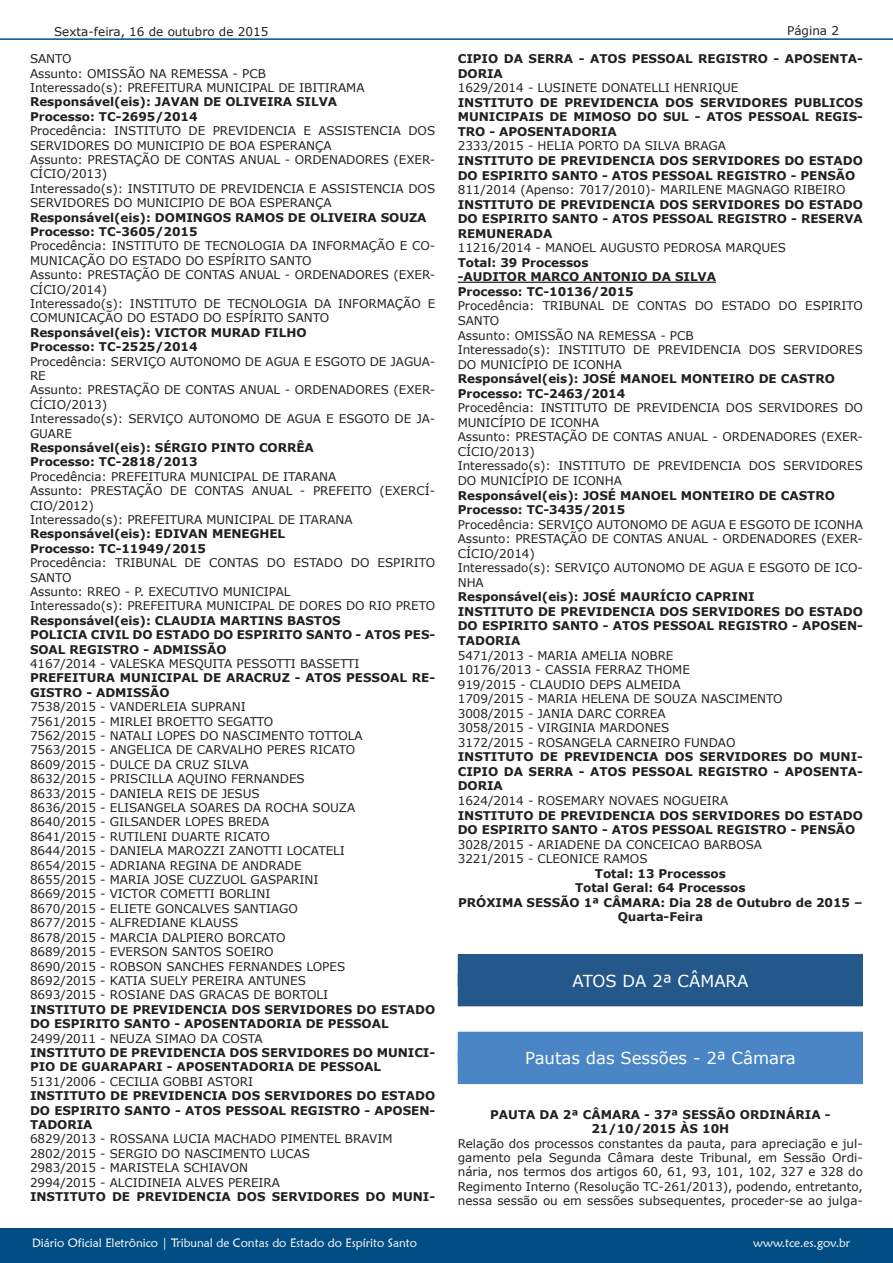
<style>
.page{position:relative;width:893px;height:1263px;background:#fff}
.page>*{position:absolute;margin:0;border:0;box-sizing:border-box;transform-origin:0 0}
.t1{font:16.5px "Verdana";color:#fff}
.t2{font:12px/14.4px "Verdana";letter-spacing:-.005em;color:#231f20}
.t3{font:700 12px/14.5px "Verdana";letter-spacing:-.005em;color:#231f20}
.t4{font:12px "Maiandra GD";color:#fff}
.s1{color:#24578a}
.s2{color:#4a86c5}
</style>
<div class="page">
<div style="left:0;top:1229px;width:893px;height:34px;background:#024e84"></div>
<hr style="left:0;top:38px;width:893px;height:2px;background:#024e84">
<hr style="left:458px;top:282px;width:258px;height:1px;background:#231f20">
<div style="left:458px;top:954px;width:405px;height:32px;background:#24578a"></div>
<div style="left:458px;top:974px;width:405px;height:32px;background:#24578a"></div>
<div style="left:458px;top:1032px;width:405px;height:32px;background:#4a86c5"></div>
<div style="left:458px;top:1051px;width:405px;height:33px;background:#4a86c5"></div>
<p class="t2" style="left:54px;top:24px;width:216px">Sexta-feira, 16 de outubro de 2015</p>
<p class="t2" style="left:30px;top:51px;width:336px">SANTO<br>Assunto: OMISSÃO NA REMESSA - PCB<br>Interessado(s): PREFEITURA MUNICIPAL DE IBITIRAMA</p>
<p class="t3" style="left:30px;top:95px;width:309px">Responsável(eis): JAVAN DE OLIVEIRA SILVA<br>Processo: TC-2695/2014</p>
<p class="t2" style="left:30px;top:123px;width:407px">Procedência: INSTITUTO DE PREVIDENCIA E ASSISTENCIA DOS SERVIDORES DO MUNICIPIO DE BOA ESPERANÇA<br>Assunto: PRESTAÇÃO DE CONTAS ANUAL - ORDENADORES (EXER-CÍCIO/2013)<br>Interessado(s): INSTITUTO DE PREVIDENCIA E ASSISTENCIA DOS SERVIDORES DO MUNICIPIO DE BOA ESPERANÇA</p>
<p class="t3" style="left:30px;top:210px;width:398px">Responsável(eis): DOMINGOS RAMOS DE OLIVEIRA SOUZA<br>Processo: TC-3605/2015</p>
<p class="t2" style="left:30px;top:239px;width:407px">Procedência: INSTITUTO DE TECNOLOGIA DA INFORMAÇÃO E CO-MUNICAÇÃO DO ESTADO DO ESPÍRITO SANTO<br>Assunto: PRESTAÇÃO DE CONTAS ANUAL - ORDENADORES (EXER-CÍCIO/2014)<br>Interessado(s): INSTITUTO DE TECNOLOGIA DA INFORMAÇÃO E COMUNICAÇÃO DO ESTADO DO ESPÍRITO SANTO</p>
<p class="t3" style="left:30px;top:325px;width:278px">Responsável(eis): VICTOR MURAD FILHO<br>Processo: TC-2525/2014</p>
<p class="t2" style="left:30px;top:354px;width:407px">Procedência: SERVIÇO AUTONOMO DE AGUA E ESGOTO DE JAGUA-<br>RE<br>Assunto: PRESTAÇÃO DE CONTAS ANUAL - ORDENADORES (EXER-<br>CÍCIO/2013)<br>Interessado(s): SERVIÇO AUTONOMO DE AGUA E ESGOTO DE JA-<br>GUARE</p>
<p class="t3" style="left:30px;top:440px;width:285px">Responsável(eis): SÉRGIO PINTO CORRÊA<br>Processo: TC-2818/2013</p>
<p class="t2" style="left:30px;top:469px;width:407px">Procedência: PREFEITURA MUNICIPAL DE ITARANA<br>Assunto: PRESTAÇÃO DE CONTAS ANUAL - PREFEITO (EXERCÍ-CIO/2012)<br>Interessado(s): PREFEITURA MUNICIPAL DE ITARANA</p>
<p class="t3" style="left:30px;top:527px;width:257px">Responsável(eis): EDIVAN MENEGHEL<br>Processo: TC-11949/2015</p>
<p class="t2" style="left:30px;top:555px;width:407px">Procedência: TRIBUNAL DE CONTAS DO ESTADO DO ESPIRITO SANTO<br>Assunto: RREO - P. EXECUTIVO MUNICIPAL<br>Interessado(s): PREFEITURA MUNICIPAL DE DORES DO RIO PRETO</p>
<p class="t3" style="left:30px;top:613px;width:407px">Responsável(eis): CLAUDIA MARTINS BASTOS<br>POLICIA CIVIL DO ESTADO DO ESPIRITO SANTO - ATOS PES-<br>SOAL REGISTRO - ADMISSÃO</p>
<p class="t2" style="left:30px;top:656px;width:331px">4167/2014 - VALESKA MESQUITA PESSOTTI BASSETTI</p>
<p class="t3" style="left:30px;top:671px;width:407px">PREFEITURA MUNICIPAL DE ARACRUZ - ATOS PESSOAL RE-<br>GISTRO - ADMISSÃO</p>
<p class="t2" style="left:30px;top:699px;width:334px">7538/2015 - VANDERLEIA SUPRANI<br>7561/2015 - MIRLEI BROETTO SEGATTO<br>7562/2015 - NATALI LOPES DO NASCIMENTO TOTTOLA 7563/2015 - ANGELICA DE CARVALHO PERES RICATO 8609/2015 - DULCE DA CRUZ SILVA<br>8632/2015 - PRISCILLA AQUINO FERNANDES 8633/2015 - DANIELA REIS DE JESUS<br>8636/2015 - ELISANGELA SOARES DA ROCHA SOUZA 8640/2015 - GILSANDER LOPES BREDA<br>8641/2015 - RUTILENI DUARTE RICATO<br>8644/2015 - DANIELA MAROZZI ZANOTTI LOCATELI 8654/2015 - ADRIANA REGINA DE ANDRADE 8655/2015 - MARIA JOSE CUZZUOL GASPARINI 8669/2015 - VICTOR COMETTI BORLINI<br>8670/2015 - ELIETE GONCALVES SANTIAGO 8677/2015 - ALFREDIANE KLAUSS<br>8678/2015 - MARCIA DALPIERO BORCATO<br>8689/2015 - EVERSON SANTOS SOEIRO<br>8690/2015 - ROBSON SANCHES FERNANDES LOPES 8692/2015 - KATIA SUELY PEREIRA ANTUNES 8693/2015 - ROSIANE DAS GRACAS DE BORTOLI</p>
<p class="t3" style="left:30px;top:1002px;width:407px">INSTITUTO DE PREVIDENCIA DOS SERVIDORES DO ESTADO<br>DO ESPIRITO SANTO - APOSENTADORIA DE PESSOAL</p>
<p class="t2" style="left:30px;top:1031px;width:234px">2499/2011 - NEUZA SIMAO DA COSTA</p>
<p class="t3" style="left:30px;top:1045px;width:407px">INSTITUTO DE PREVIDENCIA DOS SERVIDORES DO MUNICI-<br>PIO DE GUARAPARI - APOSENTADORIA DE PESSOAL</p>
<p class="t2" style="left:30px;top:1074px;width:225px">5131/2006 - CECILIA GOBBI ASTORI</p>
<p class="t3" style="left:30px;top:1088px;width:407px;text-align:justify">INSTITUTO DE PREVIDENCIA DOS SERVIDORES DO ESTADO DO ESPIRITO SANTO - ATOS PESSOAL REGISTRO - APOSEN-TADORIA</p>
<p class="t2" style="left:30px;top:1131px;width:364px">6829/2013 - ROSSANA LUCIA MACHADO PIMENTEL BRAVIM 2802/2015 - SERGIO DO NASCIMENTO LUCAS<br>2983/2015 - MARISTELA SCHIAVON<br>2994/2015 - ALCIDINEIA ALVES PEREIRA</p>
<p class="t3" style="left:30px;top:1189px;width:407px">INSTITUTO DE PREVIDENCIA DOS SERVIDORES DO MUNI-</p>
<p class="t2" style="left:787px;top:23px;width:53px">Página 2</p>
<p class="t3" style="left:458px;top:51px;width:407px">CIPIO DA SERRA - ATOS PESSOAL REGISTRO - APOSENTA-<br>DORIA</p>
<p class="t2" style="left:458px;top:81px;width:282px">1629/2014 - LUSINETE DONATELLI HENRIQUE</p>
<p class="t3" style="left:458px;top:95px;width:407px;text-align:justify">INSTITUTO DE PREVIDENCIA DOS SERVIDORES PUBLICOS MUNICIPAIS DE MIMOSO DO SUL - ATOS PESSOAL REGIS-TRO - APOSENTADORIA</p>
<p class="t2" style="left:458px;top:139px;width:270px">2333/2015 - HELIA PORTO DA SILVA BRAGA</p>
<p class="t3" style="left:458px;top:153px;width:407px">INSTITUTO DE PREVIDENCIA DOS SERVIDORES DO ESTADO<br>DO ESPIRITO SANTO - ATOS PESSOAL REGISTRO - PENSÃO</p>
<p class="t2" style="left:458px;top:182px;width:389px">811/2014 (Apenso: 7017/2010)- MARILENE MAGNAGO RIBEIRO</p>
<p class="t3" style="left:458px;top:197px;width:407px;text-align:justify">INSTITUTO DE PREVIDENCIA DOS SERVIDORES DO ESTADO DO ESPIRITO SANTO - ATOS PESSOAL REGISTRO - RESERVA REMUNERADA</p>
<p class="t2" style="left:458px;top:241px;width:330px">11216/2014 - MANOEL AUGUSTO PEDROSA MARQUES</p>
<p class="t3" style="left:458px;top:255px;width:260px">Total: 39 Processos<br>-AUDITOR MARCO ANTONIO DA SILVA<br>Processo: TC-10136/2015</p>
<p class="t2" style="left:458px;top:299px;width:407px">Procedência: TRIBUNAL DE CONTAS DO ESTADO DO ESPIRITO SANTO<br>Assunto: OMISSÃO NA REMESSA - PCB<br>Interessado(s): INSTITUTO DE PREVIDENCIA DOS SERVIDORES DO MUNICÍPIO DE ICONHA</p>
<p class="t3" style="left:458px;top:371px;width:379px">Responsável(eis): JOSÉ MANOEL MONTEIRO DE CASTRO<br>Processo: TC-2463/2014</p>
<p class="t2" style="left:458px;top:400px;width:407px">Procedência: INSTITUTO DE PREVIDENCIA DOS SERVIDORES DO MUNICÍPIO DE ICONHA<br>Assunto: PRESTAÇÃO DE CONTAS ANUAL - ORDENADORES (EXER-CÍCIO/2013)<br>Interessado(s): INSTITUTO DE PREVIDENCIA DOS SERVIDORES DO MUNICÍPIO DE ICONHA</p>
<p class="t3" style="left:458px;top:488px;width:379px">Responsável(eis): JOSÉ MANOEL MONTEIRO DE CASTRO<br>Processo: TC-3435/2015</p>
<p class="t2" style="left:458px;top:517px;width:407px">Procedência: SERVIÇO AUTONOMO DE AGUA E ESGOTO DE ICONHA Assunto: PRESTAÇÃO DE CONTAS ANUAL - ORDENADORES (EXER-CÍCIO/2014)<br>Interessado(s): SERVIÇO AUTONOMO DE AGUA E ESGOTO DE ICO-NHA</p>
<p class="t3" style="left:458px;top:589px;width:407px">Responsável(eis): JOSÉ MAURÍCIO CAPRINI<br>INSTITUTO DE PREVIDENCIA DOS SERVIDORES DO ESTADO DO ESPIRITO SANTO - ATOS PESSOAL REGISTRO - APOSEN-TADORIA</p>
<p class="t2" style="left:458px;top:648px;width:326px">5471/2013 - MARIA AMELIA NOBRE<br>10176/2013 - CASSIA FERRAZ THOME<br>919/2015 - CLAUDIO DEPS ALMEIDA<br>1709/2015 - MARIA HELENA DE SOUZA NASCIMENTO 3008/2015 - JANIA DARC CORREA<br>3058/2015 - VIRGINIA MARDONES<br>3172/2015 - ROSANGELA CARNEIRO FUNDAO</p>
<p class="t3" style="left:458px;top:749px;width:407px;text-align:justify">INSTITUTO DE PREVIDENCIA DOS SERVIDORES DO MUNI-CIPIO DA SERRA - ATOS PESSOAL REGISTRO - APOSENTA-DORIA</p>
<p class="t2" style="left:458px;top:793px;width:272px">1624/2014 - ROSEMARY NOVAES NOGUEIRA</p>
<p class="t3" style="left:458px;top:808px;width:407px">INSTITUTO DE PREVIDENCIA DOS SERVIDORES DO ESTADO<br>DO ESPIRITO SANTO - ATOS PESSOAL REGISTRO - PENSÃO</p>
<p class="t2" style="left:458px;top:837px;width:306px">3028/2015 - ARIADENE DA CONCEICAO BARBOSA<br>3221/2015 - CLEONICE RAMOS</p>
<p class="t3" style="left:458px;top:866px;width:406px;text-align:center">Total: 13 Processos<br>Total Geral: 64 Processos<br>PRÓXIMA SESSÃO 1ª CÂMARA: Dia 28 de Outubro de 2015 –<br>Quarta-Feira</p>
<h1 class="t1" style="left:565px;top:969px;width:192px"><span class="s1">[</span>ATOS DA 2ª CÂMARA<span class="s1">]</span></h1>
<h1 class="t1" style="left:518px;top:1047px;width:287px"><span class="s2">[</span>Pautas das Sessões - 2ª Câmara<span class="s2">]</span></h1>
<p class="t3" style="left:490px;top:1107px;width:342px;text-align:center">PAUTA DA 2ª CÂMARA - 37ª SESSÃO ORDINÁRIA -<br>21/10/2015 ÀS 10H</p>
<p class="t2" style="left:458px;top:1136px;width:407px;text-align:justify">Relação dos processos constantes da pauta, para apreciação e jul&shy;gamento pela Segunda Câmara deste Tribunal, em Sessão Ordi&shy;nária, nos termos dos artigos 60, 61, 93, 101, 102, 327 e 328 do Regimento Interno (Resolução TC-261/2013), podendo, entretanto, nessa sessão ou em sessões subsequentes, proceder-se ao julga-</p>
<p class="t4" style="left:32px;top:1235px;width:386px">Diário Oficial Eletrônico | Tribunal de Contas do Estado do Espírito Santo</p>
<p class="t4" style="left:753px;top:1235px;width:98px">www.tce.es.gov.br</p>
</div>
